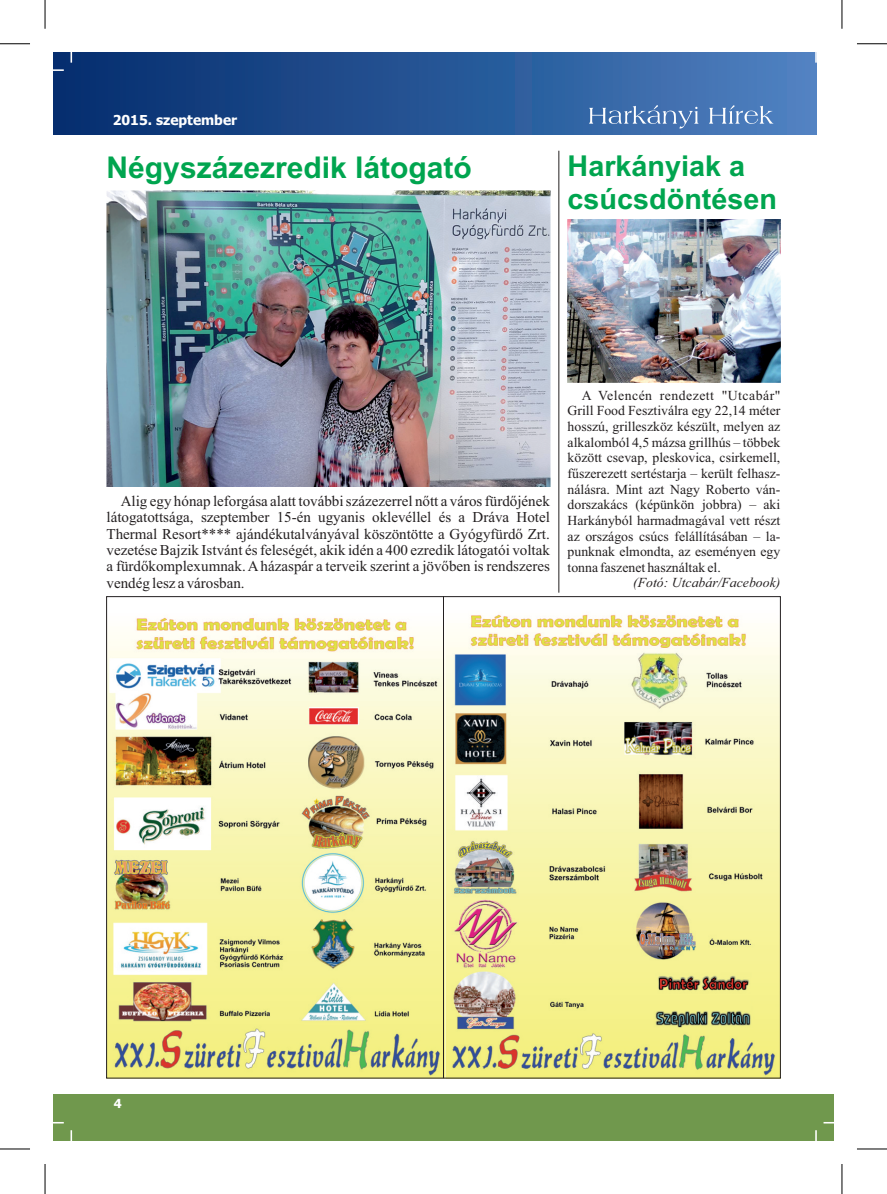
<style>
.page{position:relative;width:887px;height:1194px;background:#fff}
.page>*{position:absolute;margin:0;border:0;box-sizing:border-box;transform-origin:0 0}
.t1{font:700 30px "Arial";color:#00a54f}
.t2{font:700 28.75px/32.1px "Arial";color:#00a54f}
.t3{font:15px/16.4px "Times New Roman";color:#231f20;text-align:justify}
.t4{font:13.75px/15.6px "Times New Roman";color:#231f20;text-align:justify}
.t5{font:italic 13.75px "Times New Roman";color:#231f20}
.t6{font:700 13.75px "Tahoma";color:#fff}
.t7{font:700 12.5px "Tahoma";color:#fff}
</style>
<div class="page">
<div style="left:54px;top:1094px;width:779px;height:46px;background:#70984d"></div>
<div style="left:54px;top:52px;width:761px;height:83px;background:linear-gradient(to right,#022c6c,#4d81c0)"></div>
<svg style="left:588px;top:105px;width:185px;height:24px"></svg>
<svg style="left:53px;top:69px;width:11px;height:2px"></svg>
<svg style="left:70px;top:52px;width:2px;height:11px"></svg>
<svg style="left:70px;top:1130px;width:2px;height:11px"></svg>
<img style="left:107px;top:190px;width:443px;height:296px">
<img style="left:445px;top:614px;width:333px;height:462px">
<img style="left:108px;top:617px;width:337px;height:459px">
<hr style="left:443px;top:596px;width:1px;height:482px;background:#231f20">
<hr style="left:558px;top:151px;width:1px;height:442px;background:#231f20">
<img style="left:567px;top:219px;width:213px;height:163px">
<hr style="left:0;top:1149px;width:30px;height:1px;background:#000">
<hr style="left:45px;top:1164px;width:1px;height:30px;background:#000">
<hr style="left:0;top:44px;width:30px;height:1px;background:#000">
<svg style="left:45px;top:0;width:1px;height:29px"></svg>
<hr style="left:856px;top:44px;width:30px;height:1px;background:#000">
<svg style="left:841px;top:0;width:1px;height:29px"></svg>
<hr style="left:856px;top:1149px;width:30px;height:1px;background:#000">
<hr style="left:841px;top:1164px;width:1px;height:30px;background:#000">
<p class="t6" style="left:113px;top:115px;width:126px">2015. szeptember</p>
<h1 class="t1" style="left:107px;top:156px;width:367px">Négyszázezredik látogató</h1>
<h2 class="t2" style="left:567px;top:153px;width:211px">Harkányiak a csúcsdöntésen</h2>
<p class="t3" style="left:107px;top:494px;width:444px;text-indent:14px">Alig egy hónap leforgása alatt további százezerrel nőtt a város fürdőjének látogatottsága, szeptember 15-én ugyanis oklevéllel és a Dráva Hotel Thermal Resort**** ajándékutalványával köszöntötte a Gyógyfürdő Zrt. vezetése Bajzik Istvánt és feleségét, akik idén a 400 ezredik látogatói voltak a fürdőkomplexumnak. Aházaspár a terveik szerint a jövőben is rendszeres vendég lesz a városban.</p>
<p class="t4" style="left:567px;top:388px;width:214px;text-indent:14px">A Velencén rendezett "Utcabár" Grill Food Fesztiválra egy 22,14 méter hosszú, grilleszköz készült, melyen az alkalomból 4,5 mázsa grillhús – többek között csevap, pleskovica, csirkemell, fűszerezett sertéstarja – került felhasz&shy;nálásra. Mint azt Nagy Roberto ván&shy;dorszakács (képünkön jobbra) – aki Harkányból harmadmagával vett részt az országos csúcs felállításában – la&shy;punknak elmondta, az eseményen egy tonna faszenet használtak el.</p>
<p class="t5" style="left:633px;top:578px;width:149px">(Fotó: Utcabár/Facebook)</p>
<p class="t7" style="left:114px;top:1098px;width:9px">4</p>
</div>
